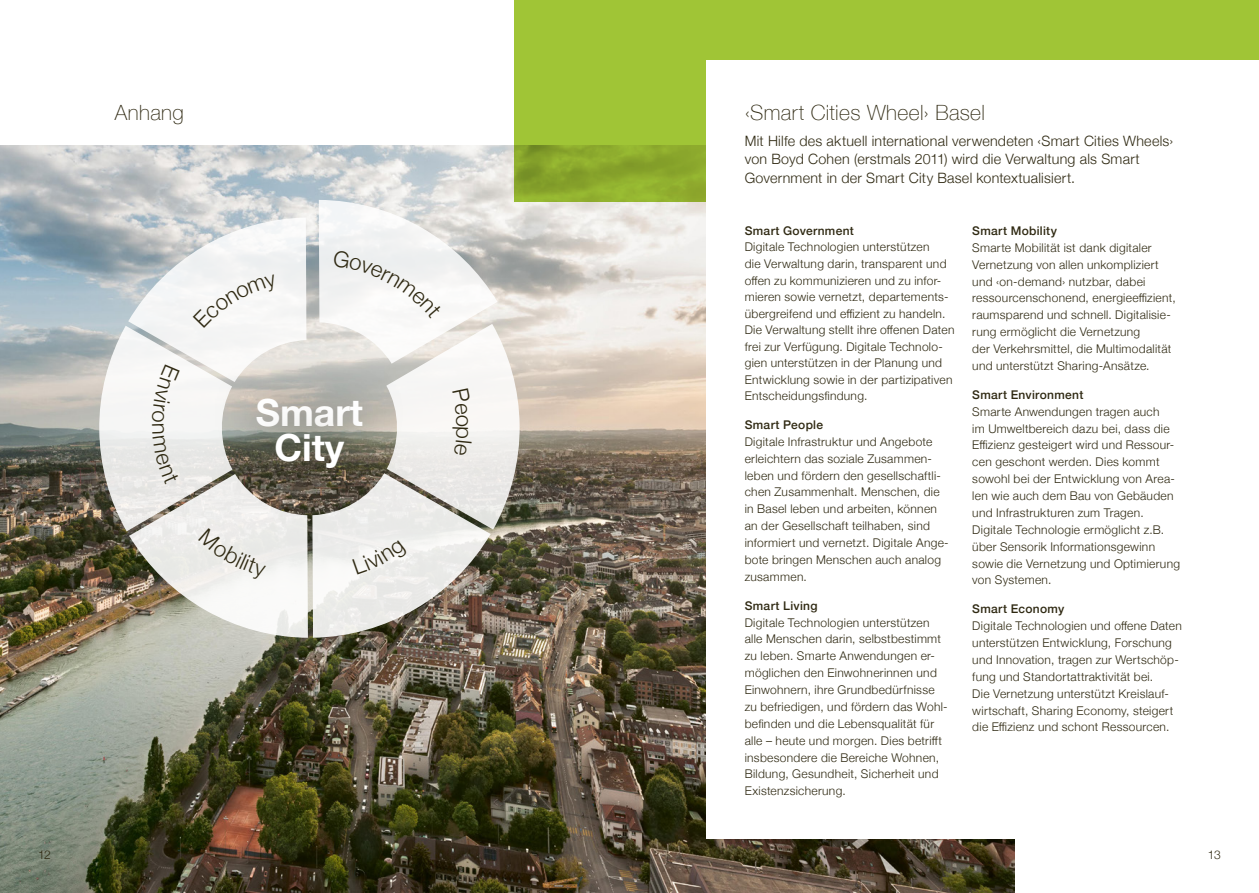
<style>
.page{position:relative;width:1259px;height:893px;background:#fff}
.page>*{position:absolute;margin:0;border:0;box-sizing:border-box;transform-origin:0 0}
.t1{font:700 37.35px/35.7px "Helvetica Neue";color:#fff;text-align:center}
.H2_Titel_2__Lauftext{font:100 21px "Helvetica Neue";letter-spacing:.015em;color:#2f2912}
.p_Lauftext_ohne_Einz{font:300 14.25px/18.8px "Helvetica Neue";letter-spacing:.02em;color:#2f2912}
.p_Legende_Wheel{font:300 12px/16.8px "Helvetica Neue";letter-spacing:.025em;color:#2f2912}
.H4_Titel_Wheel{font:500 12px "Helvetica Neue";letter-spacing:.025em;color:#2f2912}
</style>
<div class="page">
<img style="left:0;top:146px;width:1015px;height:747px">
<div style="left:514px;top:0;width:745px;height:202px;background:#a0c536"></div>
<div style="left:706px;top:60px;width:553px;height:779px;background:#fff"></div>
<svg style="left:99px;top:200px;width:420px;height:438px"></svg>
<p class="H2_Titel_2__Lauftext" style="left:115px;top:97px;width:70px">Anhang</p>
<p class="H2_Titel_2__Lauftext" style="left:745px;top:97px;width:242px">‹Smart Cities Wheel› Basel</p>
<p class="p_Lauftext_ohne_Einz" style="left:745px;top:130px;width:430px">Mit Hilfe des aktuell international verwendeten ‹Smart Cities Wheels› von Boyd Cohen (erstmals 2011) wird die Verwaltung als Smart<br>Government in der Smart City Basel kontextualisiert.</p>
<h1 class="t1" style="left:256px;top:395px;width:109px">Smart<br>City</h1>
<p class="H4_Titel_Wheel" style="left:745px;top:221px;width:111px">Smart Government</p>
<p class="p_Legende_Wheel" style="left:745px;top:238px;width:211px">Digitale Technologien unterstützen<br>die Verwaltung darin, transparent und offen zu kommunizieren und zu infor&shy;mieren sowie vernetzt, departements&shy;übergreifend und effizient zu handeln.<br>Die Verwaltung stellt ihre offenen Daten frei zur Verfügung. Digitale Technolo&shy;gien unterstützen in der Planung und Entwicklung sowie in der partizipativen Entscheidungsfindung.</p>
<p class="H4_Titel_Wheel" style="left:745px;top:415px;width:80px">Smart People</p>
<p class="p_Legende_Wheel" style="left:745px;top:432px;width:205px">Digitale Infrastruktur und Angebote erleichtern das soziale Zusammen&shy;leben und fördern den gesellschaftli&shy;chen Zusammenhalt. Menschen, die in Basel leben und arbeiten, können an der Gesellschaft teilhaben, sind informiert und vernetzt. Digitale Ange&shy;bote bringen Menschen auch analog zusammen.</p>
<p class="H4_Titel_Wheel" style="left:745px;top:596px;width:74px">Smart Living</p>
<p class="p_Legende_Wheel" style="left:745px;top:613px;width:203px">Digitale Technologien unterstützen alle Menschen darin, selbstbestimmt zu leben. Smarte Anwendungen er&shy;möglichen den Einwohnerinnen und Einwohnern, ihre Grundbedürfnisse zu befriedigen, und fördern das Wohl&shy;befinden und die Lebensqualität für alle – heute und morgen. Dies betrifft insbesondere die Bereiche Wohnen, Bildung, Gesundheit, Sicherheit und Existenzsicherung.</p>
<p class="H4_Titel_Wheel" style="left:972px;top:221px;width:86px">Smart Mobility</p>
<p class="p_Legende_Wheel" style="left:972px;top:238px;width:205px">Smarte Mobilität ist dank digitaler Vernetzung von allen unkompliziert und ‹on-demand› nutzbar, dabei ressourcenschonend, energieeffizient, raumsparend und schnell. Digitalisie&shy;rung ermöglicht die Vernetzung<br>der Verkehrsmittel, die Multimodalität und unterstützt Sharing-Ansätze.</p>
<p class="H4_Titel_Wheel" style="left:972px;top:385px;width:113px">Smart Environment</p>
<p class="p_Legende_Wheel" style="left:972px;top:402px;width:209px">Smarte Anwendungen tragen auch<br>im Umweltbereich dazu bei, dass die Effizienz gesteigert wird und Ressour&shy;cen geschont werden. Dies kommt sowohl bei der Entwicklung von Area&shy;len wie auch dem Bau von Gebäuden und Infrastrukturen zum Tragen.<br>Digitale Technologie ermöglicht z.B. über Sensorik Informationsgewinn sowie die Vernetzung und Optimierung von Systemen.</p>
<p class="H4_Titel_Wheel" style="left:972px;top:599px;width:93px">Smart Economy</p>
<p class="p_Legende_Wheel" style="left:972px;top:617px;width:211px">Digitale Technologien und offene Daten unterstützen Entwicklung, Forschung und Innovation, tragen zur Wertschöp&shy;fung und Standortattraktivität bei.<br>Die Vernetzung unterstützt Kreislauf&shy;wirtschaft, Sharing Economy, steigert die Effizienz und schont Ressourcen.</p>
<p class="p_Legende_Wheel" style="left:38px;top:845px;width:14px">12</p>
<p class="p_Legende_Wheel" style="left:1207px;top:845px;width:14px">13</p>
</div>
